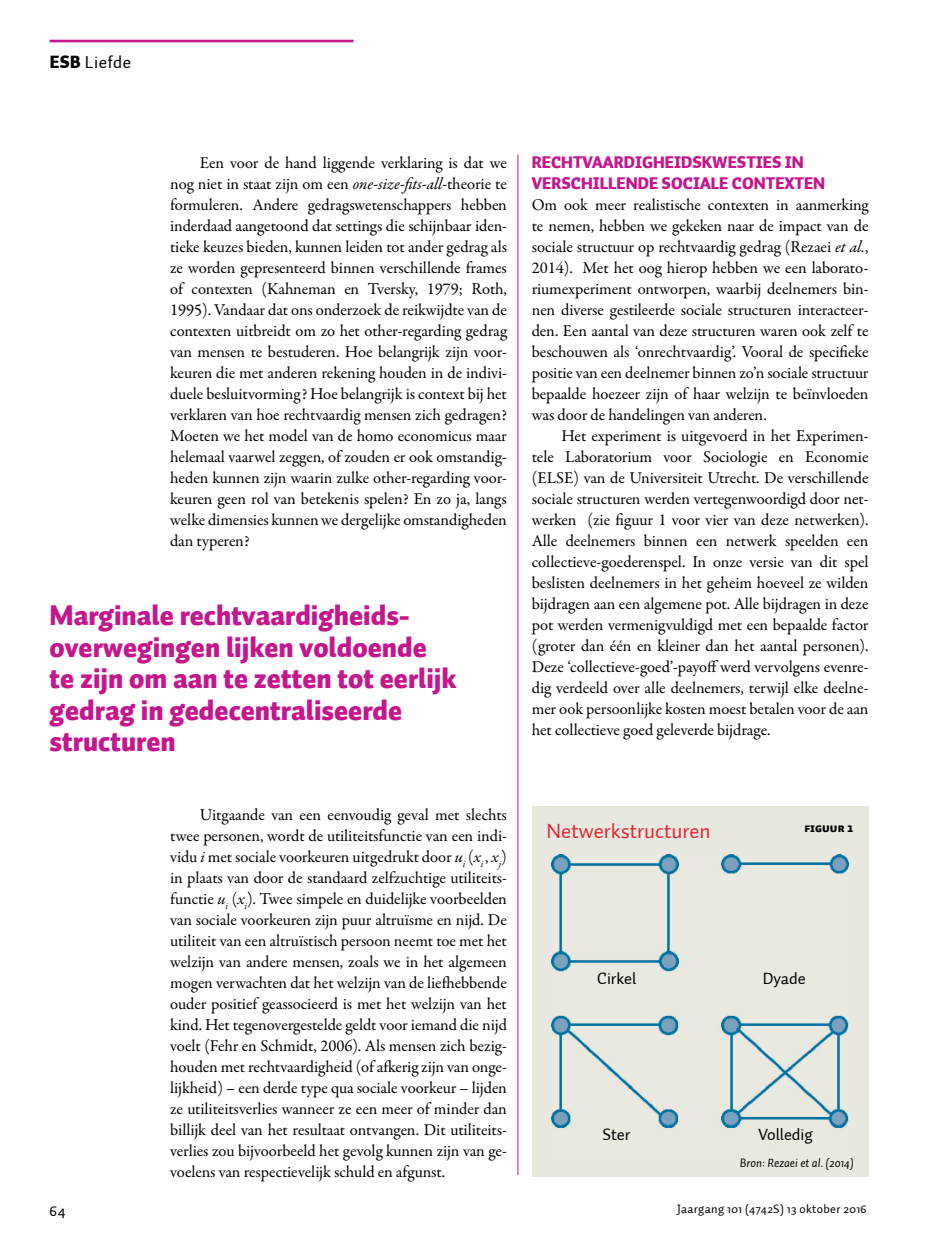
<style>
.page{position:relative;width:943px;height:1241px;background:#fff}
.page>*{position:absolute;margin:0;border:0;box-sizing:border-box;transform-origin:0 0}
.t1{font:900 28px/31.5px "Auto 1";color:#c4178d}
.t2{font:21px "Auto 1";color:#e32632}
.t3{font:17.5px "Auto 1";letter-spacing:.025em;color:#000}
.t4{font:16.62px/21px "Garamond Premr Pro";letter-spacing:-.005em;color:#000;text-align:justify}
.t5{font:900 16.62px/21px "Auto 1";color:#c4178d}
.t6{font:16.62px "Auto 1";letter-spacing:-.005em;color:#000}
.t7{font:15.75px "Auto 1";color:#000}
.t8{font:12.25px "Auto 1";letter-spacing:.025em;color:#000}
.t9{font:italic 12.25px "Auto 1";color:#000}
.t10{font:12.25px "Auto 1 Black Sm Cp";color:#000}
.s1{font-weight:900}
.s2{font-style:italic}
</style>
<div class="page">
<hr style="left:517px;top:154px;width:1px;height:1020px;background:#c4178d">
<div style="left:531px;top:806px;width:337px;height:370px;background:#e9e8df"></div>
<img style="left:551px;top:854px;width:297px;height:278px">
<hr style="left:50px;top:40px;width:303px;height:2px;background:#c4178d">
<p class="t3" style="left:50px;top:52px;width:83px"><span class="s1">ESB</span> Liefde</p>
<p class="t4" style="left:170px;top:153px;width:338px;text-indent:30px">Een voor de hand liggende verklaring is dat we nog niet in staat zijn om een <span class="s2">one-size-fits-all</span>-theorie te formuleren. Andere gedragswetenschappers hebben inderdaad aangetoond dat settings die schijnbaar iden&shy;tieke keuzes bieden, kunnen leiden tot ander gedrag als ze worden gepresenteerd binnen verschillende frames of contexten (Kahneman en Tversky, 1979; Roth, 1995). Vandaar dat ons onderzoek de reikwijdte van de contexten uitbreidt om zo het other-regarding gedrag van mensen te bestuderen. Hoe belangrijk zijn voor&shy;keuren die met anderen rekening houden in de indivi&shy;duele besluitvorming? Hoe belangrijk is context bij het verklaren van hoe rechtvaardig mensen zich gedragen?<br>Moeten we het model van de homo economicus maar helemaal vaarwel zeggen, of zouden er ook omstandig&shy;heden kunnen zijn waarin zulke other-regarding voor&shy;keuren geen rol van betekenis spelen? En zo ja, langs welke dimensies kunnen we dergelijke omstandigheden dan typeren?</p>
<h1 class="t1" style="left:50px;top:601px;width:408px">Marginale rechtvaardigheids&shy;overwegingen lijken voldoende te zijn om aan te zetten tot eerlijk gedrag in gedecentraliseerde structuren</h1>
<p class="t4" style="left:170px;top:804px;width:338px;text-indent:30px">Uitgaande van een eenvoudig geval met slechts twee personen, wordt de utiliteitsfunctie van een indi&shy;vidu <span class="s2">i</span> met sociale voorkeuren uitgedrukt door <span class="s2">u</span><sub>i</sub> (<span class="s2">x</span><sub>i</sub> , <span class="s2">x</span><sub>j</sub>) in plaats van door de standaard zelfzuchtige utiliteits&shy;functie <span class="s2">u</span><sub>i</sub> (<span class="s2">x</span><sub>i</sub>). Twee simpele en duidelijke voorbeelden van sociale voorkeuren zijn puur altruïsme en nijd. De utiliteit van een altruïstisch persoon neemt toe met het welzijn van andere mensen, zoals we in het algemeen mogen verwachten dat het welzijn van de liefhebbende ouder positief geassocieerd is met het welzijn van het kind. Het tegenovergestelde geldt voor iemand die nijd voelt (Fehr en Schmidt, 2006). Als mensen zich bezig&shy;houden met rechtvaardigheid (of afkerig zijn van onge&shy;lijkheid) – een derde type qua sociale voorkeur – lijden ze utiliteitsverlies wanneer ze een meer of minder dan billijk deel van het resultaat ontvangen. Dit utiliteits&shy;verlies zou bijvoorbeeld het gevolg kunnen zijn van ge&shy;voelens van respectievelijk schuld en afgunst.</p>
<p class="t5" style="left:531px;top:152px;width:295px">RECHTVAARDIGHEIDSKWESTIES IN<br>VERSCHILLENDE SOCIALE CONTEXTEN</p>
<p class="t4" style="left:531px;top:195px;width:338px">Om ook meer realistische contexten in aanmerking te nemen, hebben we gekeken naar de impact van de sociale structuur op rechtvaardig gedrag (Rezaei <span class="s2">et al.</span>, 2014). Met het oog hierop hebben we een laborato&shy;riumexperiment ontworpen, waarbij deelnemers bin&shy;nen diverse gestileerde sociale structuren interacteer&shy;den. Een aantal van deze structuren waren ook zelf te beschouwen als ‘onrechtvaardig’. Vooral de specifieke positie van een deelnemer binnen zo’n sociale structuur bepaalde hoezeer zijn of haar welzijn te beïnvloeden was door de handelingen van anderen.</p>
<p class="t4" style="left:531px;top:426px;width:338px;text-indent:30px">Het experiment is uitgevoerd in het Experimen&shy;tele Laboratorium voor Sociologie en Economie (ELSE) van de Universiteit Utrecht. De verschillende sociale structuren werden vertegenwoordigd door net&shy;werken (zie figuur 1 voor vier van deze netwerken).<br>Alle deelnemers binnen een netwerk speelden een collectieve-goederenspel. In onze versie van dit spel beslisten deelnemers in het geheim hoeveel ze wilden bijdragen aan een algemene pot. Alle bijdragen in deze pot werden vermenigvuldigd met een bepaalde factor (groter dan één en kleiner dan het aantal personen).<br>Deze ‘collectieve-goed’-payoff werd vervolgens evenre&shy;dig verdeeld over alle deelnemers, terwijl elke deelne&shy;mer ook persoonlijke kosten moest betalen voor de aan het collectieve goed geleverde bijdrage.</p>
<p class="t2" style="left:546px;top:818px;width:165px">Netwerkstructuren</p>
<p class="t10" style="left:804px;top:820px;width:51px">FIGUUR 1</p>
<p class="t6" style="left:597px;top:968px;width:40px">Cirkel</p>
<p class="t6" style="left:762px;top:968px;width:44px">Dyade</p>
<p class="t6" style="left:602px;top:1123px;width:29px">Ster</p>
<p class="t6" style="left:758px;top:1123px;width:56px">Volledig</p>
<p class="t9" style="left:739px;top:1154px;width:115px">Bron: Rezaei et al. (2014)</p>
<p class="t7" style="left:50px;top:1200px;width:17px">64</p>
<p class="t8" style="left:676px;top:1201px;width:191px">Jaargang 101 (4742S) 13 oktober 2016</p>
</div>
